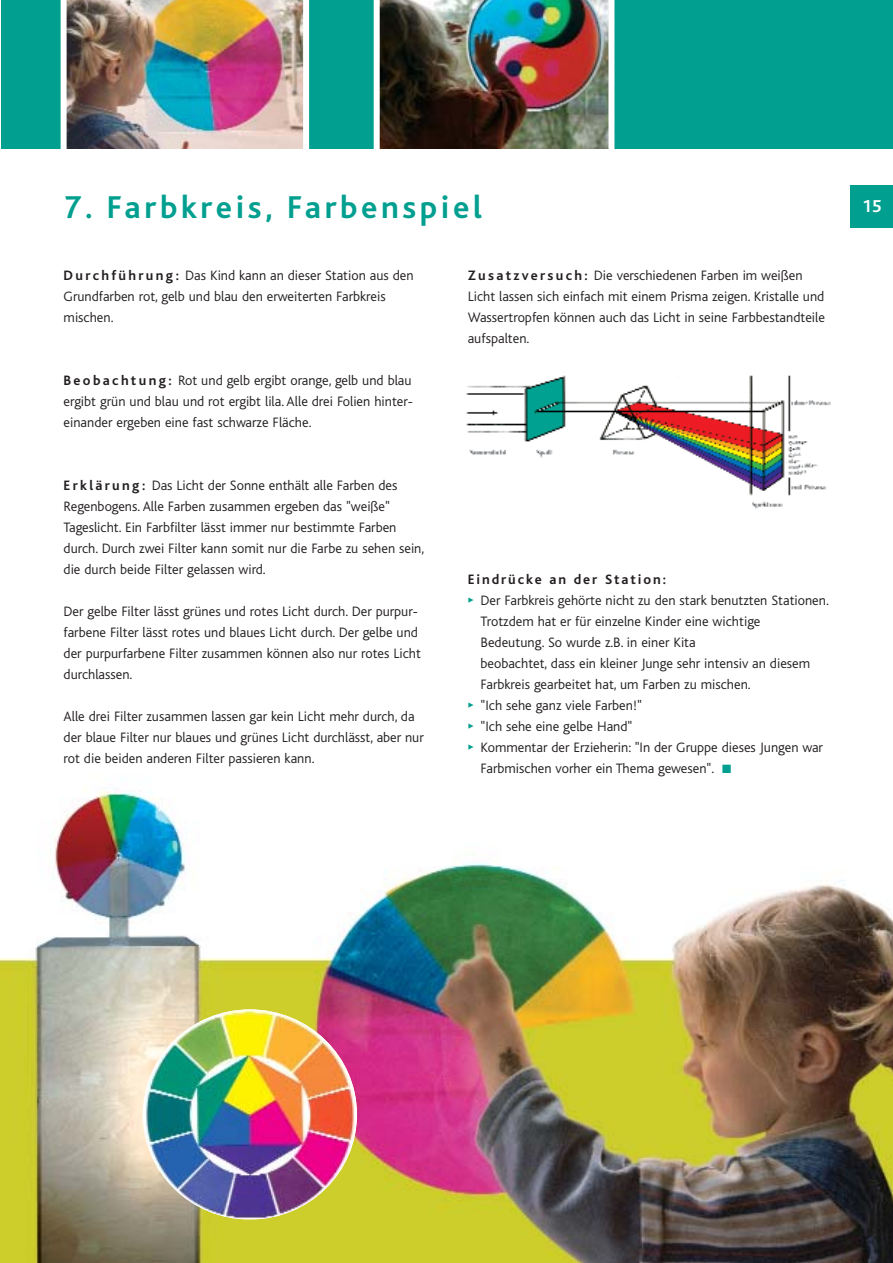
<style>
.page{position:relative;width:893px;height:1263px;background:#fff}
.page>*{position:absolute;margin:0;border:0;box-sizing:border-box;transform-origin:0 0}
.t1{font:700 33px "Bliss";letter-spacing:.11em;color:#009f8f}
.t2{font:700 18px "Bliss";color:#fff}
.t3{font:300 14.25px/21px "Bliss";color:#231f20}
.t4{font:700 14.25px "Bliss";letter-spacing:.135em;color:#231f20}
.s1{font-weight:700}
.s2{color:#009f8f}
</style>
<div class="page">
<img style="left:1px;top:789px;width:891px;height:473px">
<div style="left:850px;top:185px;width:42px;height:43px;background:#009f8f"></div>
<div style="left:1px;top:0;width:891px;height:149px;background:#009f8f"></div>
<img style="left:67px;top:0;width:236px;height:149px">
<img style="left:379px;top:0;width:229px;height:149px">
<img style="left:466px;top:375px;width:365px;height:134px">
<img style="left:146px;top:1010px;width:211px;height:208px">
<div style="left:303px;top:0;width:6px;height:166px;background:#fff"></div>
<div style="left:373px;top:0;width:6px;height:166px;background:#fff"></div>
<div style="left:608px;top:0;width:6px;height:166px;background:#fff"></div>
<div style="left:61px;top:0;width:6px;height:166px;background:#fff"></div>
<h1 class="t1" style="left:64px;top:194px;width:420px">7. Farbkreis, Farbenspiel</h1>
<p class="t2" style="left:862px;top:199px;width:21px">15</p>
<p class="t3" style="left:64px;top:266px;width:351px"><span class="s1">D u rc h f ü h ru n g :</span> Das Kind kann an dieser Station aus den<br>Grundfarben rot, gelb und blau den erweiterten Farbkreis mischen.</p>
<p class="t3" style="left:64px;top:371px;width:351px;text-align:justify"><span class="s1">B e o b a c h t u n g :</span> Rot und gelb ergibt orange, gelb und blau ergibt grün und blau und rot ergibt lila. Alle drei Folien hinter&shy;einander ergeben eine fast schwarze Fläche.</p>
<p class="t3" style="left:64px;top:476px;width:362px"><span class="s1">E r k l ä ru n g :</span> Das Licht der Sonne enthält alle Farben des Regenbogens. Alle Farben zusammen ergeben das "weiße" Tageslicht. Ein Farbfilter lässt immer nur bestimmte Farben durch. Durch zwei Filter kann somit nur die Farbe zu sehen sein, die durch beide Filter gelassen wird.</p>
<p class="t3" style="left:64px;top:602px;width:359px">Der gelbe Filter lässt grünes und rotes Licht durch. Der purpur&shy;farbene Filter lässt rotes und blaues Licht durch. Der gelbe und der purpurfarbene Filter zusammen können also nur rotes Licht durchlassen.</p>
<p class="t3" style="left:64px;top:707px;width:362px">Alle drei Filter zusammen lassen gar kein Licht mehr durch, da der blaue Filter nur blaues und grünes Licht durchlässt, aber nur rot die beiden anderen Filter passieren kann.</p>
<p class="t3" style="left:468px;top:266px;width:359px"><span class="s1">Z u s a t z ve rs u c h :</span> Die verschiedenen Farben im weißen Licht lassen sich einfach mit einem Prisma zeigen. Kristalle und Wassertropfen können auch das Licht in seine Farbbestandteile aufspalten.</p>
<p class="t4" style="left:468px;top:574px;width:200px">Eindrücke an der Station:</p>
<p class="t3" style="left:480px;top:591px;width:350px">Der Farbkreis gehörte nicht zu den stark benutzten Stationen.<br>Trotzdem hat er für einzelne Kinder eine wichtige<br>Bedeutung. So wurde z.B. in einer Kita<br>beobachtet, dass ein kleiner Junge sehr intensiv an diesem Farbkreis gearbeitet hat, um Farben zu mischen.<br>"Ich sehe ganz viele Farben!"<br>"Ich sehe eine gelbe Hand"<br>Kommentar der Erzieherin: "In der Gruppe dieses Jungen war Farbmischen vorher ein Thema gewesen". <span class="s2">■</span></p>
</div>
